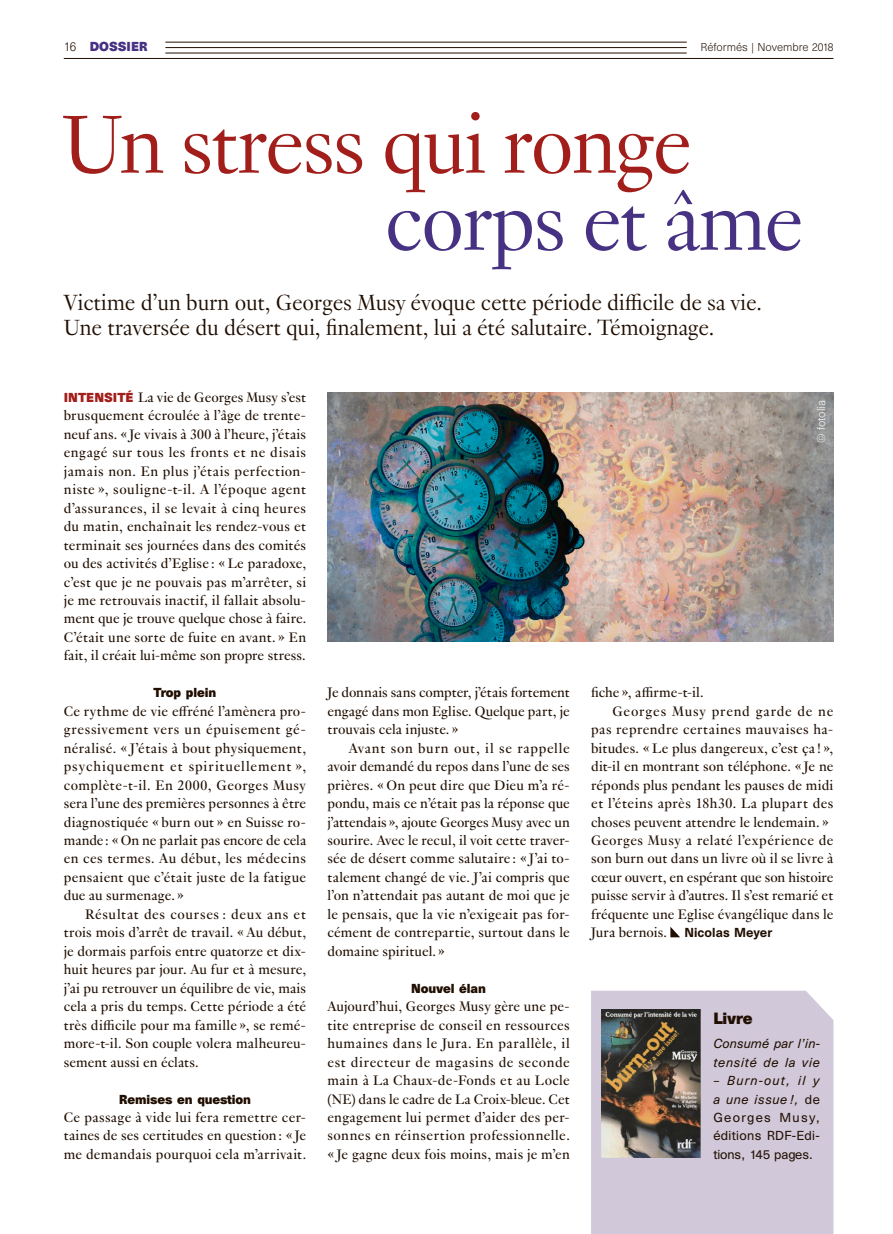
<style>
.page{position:relative;width:893px;height:1234px;background:#fff}
.page>*{position:absolute;margin:0;border:0;box-sizing:border-box;transform-origin:0 0}
.REF_Titres_indd{font:300 90px "Genath";letter-spacing:-.03em;color:#a21e1b}
.REF_Titres_indd-2{font:300 90px "Genath";letter-spacing:-.03em;color:#473182}
.REF_Chapeaux_indd{font:300 24px "Genath";letter-spacing:-.01em;color:#200e00}
.REF_Texte_indd{font:15px/18.5px "Genath";letter-spacing:.01em;color:#200e00;text-align:justify}
.REF_Titre-encadre_in{font:700 15px "Unica SB";letter-spacing:-.01em;color:#200e00}
.REF_Texte-encadre_in{font:12px/18.5px "Unica SB";letter-spacing:.025em;color:#200e00;text-align:justify}
.REF_Intertitre_indd{font:700 12px "Unica SB";letter-spacing:-.01em;color:#200e00}
.REF_Texte-encadre_in-2{font:italic 12px/18.5px "Unica SB";letter-spacing:.055em;color:#200e00}
.t1{font:700 12px "Unica SB";color:#473182}
.t2{font:300 10.5px "Unica SB";color:#200e00}
.REF_legendes_copyrig{font:300 10.5px "Unica SB";color:#fff}
.s1{font-weight:300;color:#200e00}
.s2{font-family:"Unica SB";font-weight:700;font-size:12px;color:#a21e1b}
.s3{font-family:"Unica SB";font-weight:500;font-size:12px}
.s4{font-style:italic}
</style>
<div class="page">
<div style="left:591px;top:990px;width:242px;height:243px;background:#d1c8d9"></div>
<img style="left:602px;top:1008px;width:99px;height:149px">
<svg style="left:670px;top:926px;width:10px;height:11px"></svg>
<img style="left:327px;top:392px;width:506px;height:249px">
<hr style="left:64px;top:58px;width:769px;height:1px;background:#200e00">
<hr style="left:165px;top:53px;width:522px;height:1px;background:#200e00">
<hr style="left:165px;top:47px;width:522px;height:1px;background:#200e00">
<hr style="left:165px;top:42px;width:522px;height:1px;background:#200e00">
<p class="t1" style="left:64px;top:39px;width:85px"><span class="s1">16</span> DOSSIER</p>
<p class="t2" style="left:700px;top:41px;width:134px">Réformés | Novembre 2018</p>
<p class="REF_Titres_indd" style="left:62px;top:81px;width:632px">Un stress qui ronge</p>
<p class="REF_Titres_indd-2" style="left:384px;top:158px;width:421px">corps et âme</p>
<p class="REF_Chapeaux_indd" style="left:64px;top:285px;width:699px">Victime d’un burn out, Georges Musy évoque cette période difficile de sa vie.</p>
<p class="REF_Chapeaux_indd" style="left:64px;top:310px;width:652px">Une traversée du désert qui, finalement, lui a été salutaire. Témoignage.</p>
<p class="REF_Texte_indd" style="left:64px;top:387px;width:244px"><span class="s2">INTENSITÉ</span> La vie de Georges Musy s’est brusquement écroulée à l’âge de trente&shy;neuf ans. « Je vivais à 300 à l’heure, j’étais engagé sur tous les fronts et ne disais jamais non. En plus j’étais perfection&shy;niste », souligne-t-il. A l’époque agent d’assurances, il se levait à cinq heures du matin, enchaînait les rendez-vous et terminait ses journées dans des comités ou des activités d’Eglise : « Le paradoxe, c’est que je ne pouvais pas m’arrêter, si je me retrouvais inactif, il fallait absolu&shy;ment que je trouve quelque chose à faire.<br>C’était une sorte de fuite en avant. » En fait, il créait lui-même son propre stress.</p>
<p class="REF_Intertitre_indd" style="left:154px;top:685px;width:64px">Trop plein</p>
<p class="REF_Texte_indd" style="left:64px;top:700px;width:244px">Ce rythme de vie effréné l’amènera pro&shy;gressivement vers un épuisement gé&shy;néralisé. « J’étais à bout physiquement, psychiquement et spirituellement », complète-t-il. En 2000, Georges Musy sera l’une des premières personnes à être diagnostiquée « burn out » en Suisse ro&shy;mande : « On ne parlait pas encore de cela en ces termes. Au début, les médecins pensaient que c’était juste de la fatigue due au surmenage. »</p>
<p class="REF_Texte_indd" style="left:64px;top:903px;width:244px;text-indent:21px">Résultat des courses : deux ans et trois mois d’arrêt de travail. « Au début, je dormais parfois entre quatorze et dix&shy;huit heures par jour. Au fur et à mesure, j’ai pu retrouver un équilibre de vie, mais cela a pris du temps. Cette période a été très difficile pour ma famille », se remé&shy;more-t-il. Son couple volera malheureu&shy;sement aussi en éclats.</p>
<p class="REF_Intertitre_indd" style="left:119px;top:1091px;width:134px">Remises en question</p>
<p class="REF_Texte_indd" style="left:64px;top:1106px;width:244px">Ce passage à vide lui fera remettre cer&shy;taines de ses certitudes en question : « Je me demandais pourquoi cela m’arrivait.</p>
<p class="REF_legendes_copyrig" style="left:815px;top:443px;width:44px;rotate:-90deg">© fotolia</p>
<p class="REF_Texte_indd" style="left:327px;top:682px;width:244px">Je donnais sans compter, j’étais fortement engagé dans mon Eglise. Quelque part, je trouvais cela injuste. »</p>
<p class="REF_Texte_indd" style="left:327px;top:737px;width:244px;text-indent:21px">Avant son burn out, il se rappelle avoir demandé du repos dans l’une de ses prières. « On peut dire que Dieu m’a ré&shy;pondu, mais ce n’était pas la réponse que j’attendais », ajoute Georges Musy avec un sourire. Avec le recul, il voit cette traver&shy;sée de désert comme salutaire : « J’ai to&shy;talement changé de vie. J’ai compris que l’on n’attendait pas autant de moi que je le pensais, que la vie n’exigeait pas for&shy;cément de contrepartie, surtout dans le domaine spirituel. »</p>
<p class="REF_Intertitre_indd" style="left:411px;top:980px;width:76px">Nouvel élan</p>
<p class="REF_Texte_indd" style="left:327px;top:995px;width:244px">Aujourd’hui, Georges Musy gère une pe&shy;tite entreprise de conseil en ressources humaines dans le Jura. En parallèle, il est directeur de magasins de seconde main à La Chaux-de-Fonds et au Locle (NE) dans le cadre de La Croix-bleue. Cet engagement lui permet d’aider des per&shy;sonnes en réinsertion professionnelle. « Je gagne deux fois moins, mais je m’en</p>
<p class="REF_Titre-encadre_in" style="left:713px;top:1008px;width:41px">Livre</p>
<p class="REF_Texte_indd" style="left:591px;top:682px;width:114px">fiche », affirme-t-il.</p>
<p class="REF_Texte_indd" style="left:591px;top:700px;width:244px;text-indent:21px">Georges Musy prend garde de ne pas reprendre certaines mauvaises ha&shy;bitudes. « Le plus dangereux, c’est ça ! », dit-il en montrant son téléphone. « Je ne réponds plus pendant les pauses de midi et l’éteins après 18h30. La plupart des choses peuvent attendre le lendemain. »</p>
<p class="REF_Texte_indd" style="left:591px;top:829px;width:244px">Georges Musy a relaté l’expérience de son burn out dans un livre où il se livre à cœur ouvert, en espérant que son histoire puisse servir à d’autres. Il s’est remarié et fréquente une Eglise évangélique dans le Jura bernois. <span class="s3">Nicolas Meyer</span></p>
<p class="REF_Texte-encadre_in-2" style="left:713px;top:1034px;width:108px">Consumé par l’in&shy;tensité de la vie</p>
<p class="REF_Texte-encadre_in" style="left:713px;top:1071px;width:108px"><span class="s4">– Burn-out, il y a une issue !,</span> de Georges Musy, éditions RDF-Edi&shy;tions, 145 pages.</p>
</div>
